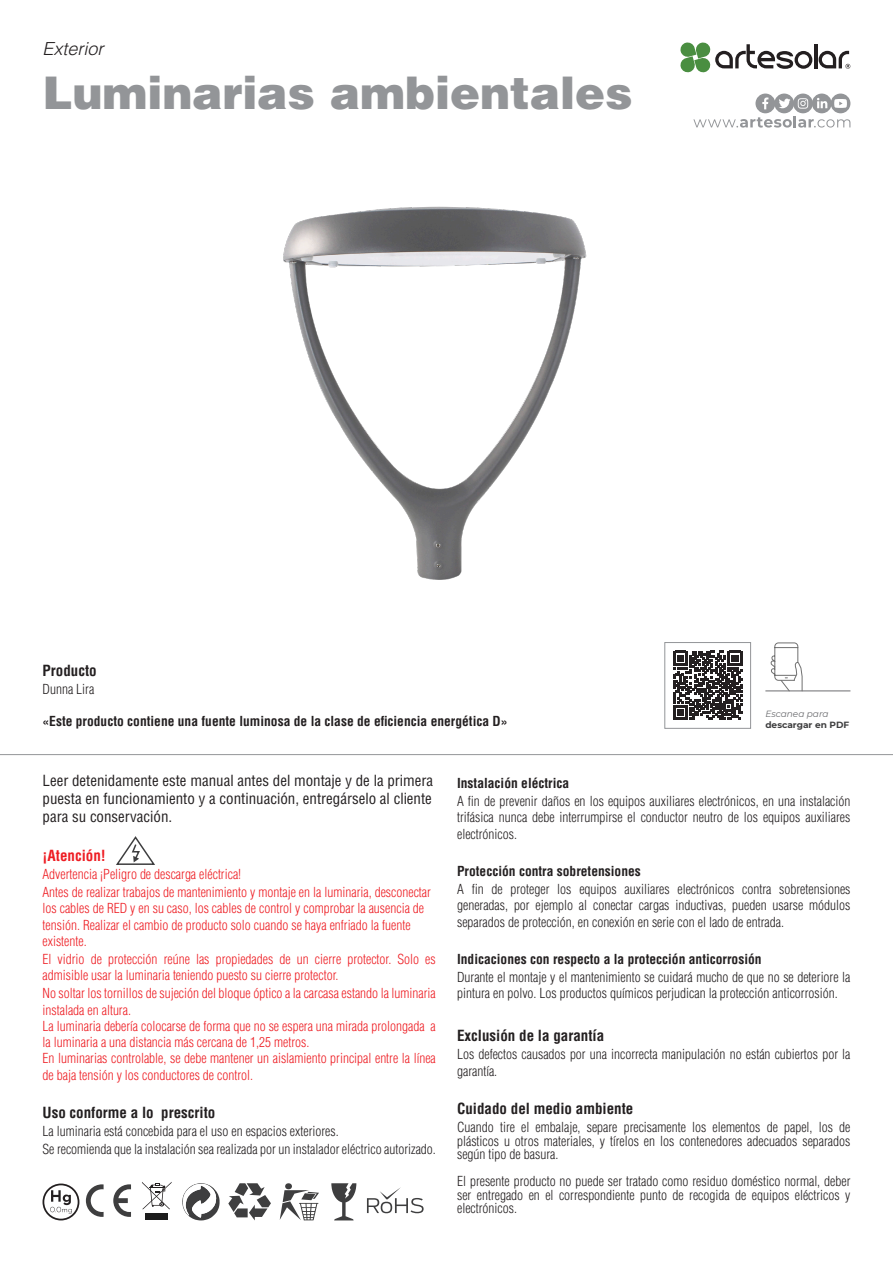
<style>
.page{position:relative;width:893px;height:1263px;background:#fff}
.page>*{position:absolute;margin:0;border:0;box-sizing:border-box;transform-origin:0 0}
.t1{font:900 45px "Helvetica LT Std";color:#939598}
.t2{font:italic 300 18px "Helvetica LT Std";color:#231f20}
.t3{font:condensed 15px/18px "Helvetica LT Std";color:#231f20;text-align:justify}
.t4{font:700 condensed 15px "Helvetica LT Std";color:#231f20}
.t5{font:700 condensed 15px "Helvetica LT Std";color:#ee1d23}
.t6{font:300 condensed 13.5px/16.2px "Helvetica LT Std";color:#231f20;text-align:justify}
.t7{font:300 condensed 13.5px/16.2px "Helvetica LT Std";color:#ee1d23}
.t8{font:700 condensed 13.5px "Helvetica LT Std";color:#231f20}
.t9{font:700 9px "Montserrat";color:#3e3e3f}
.t10{font:italic 9px "Montserrat";color:#6c6d70}
</style>
<div class="page">
<hr style="left:814px;top:44px;width:3px;height:24px;background:#231f20">
<svg style="left:680px;top:42px;width:132px;height:31px"></svg>
<svg style="left:819px;top:51px;width:31px;height:18px"></svg>
<svg style="left:43px;top:1183px;width:36px;height:37px"></svg>
<hr style="left:0;top:754px;width:893px;height:1px;background:#939598">
<hr style="left:765px;top:690px;width:85px;height:1px;background:#6c6d70">
<svg style="left:770px;top:642px;width:33px;height:50px"></svg>
<svg style="left:673px;top:651px;width:69px;height:69px"></svg>
<div style="left:664px;top:642px;width:87px;height:87px;border:1px solid #939598"></div>
<svg style="left:113px;top:1184px;width:18px;height:33px"></svg>
<svg style="left:86px;top:1184px;width:18px;height:33px"></svg>
<svg style="left:367px;top:1187px;width:57px;height:26px"></svg>
<svg style="left:331px;top:1183px;width:25px;height:37px"></svg>
<svg style="left:280px;top:1183px;width:39px;height:37px"></svg>
<svg style="left:228px;top:1183px;width:43px;height:37px"></svg>
<svg style="left:182px;top:1183px;width:38px;height:37px"></svg>
<div style="left:146px;top:1214px;width:22px;height:6px;background:#1c1c1c"></div>
<svg style="left:142px;top:1182px;width:30px;height:27px"></svg>
<svg style="left:116px;top:836px;width:39px;height:29px"></svg>
<img style="left:283px;top:206px;width:304px;height:374px">
<svg style="left:693px;top:94px;width:157px;height:34px"></svg>
<h2 class="t2" style="left:43px;top:38px;width:63px">Exterior</h2>
<h1 class="t1" style="left:43px;top:64px;width:592px">Luminarias ambientales</h1>
<p class="t4" style="left:43px;top:661px;width:56px">Producto</p>
<p class="t6" style="left:43px;top:681px;width:53px">Dunna Lira</p>
<p class="t8" style="left:43px;top:713px;width:466px">«Este producto contiene una fuente luminosa de la clase de eficiencia energética D»</p>
<p class="t10" style="left:765px;top:707px;width:65px">Escanea para</p>
<p class="t9" style="left:765px;top:718px;width:85px">descargar en PDF</p>
<p class="t3" style="left:43px;top:772px;width:392px">Leer detenidamente este manual antes del montaje y de la primera puesta en funcionamiento y a continuación, entregárselo al cliente para su conservación.</p>
<p class="t5" style="left:43px;top:846px;width:65px">¡Atención!</p>
<p class="t7" style="left:43px;top:865px;width:390px;line-height:18.1px">Advertencia ¡Peligro de descarga eléctrica!<br>Antes de realizar trabajos de mantenimiento y montaje en la luminaria, desconectar</p>
<p class="t7" style="left:43px;top:900px;width:383px">los cables de RED y en su caso, los cables de control y comprobar la ausencia de tensión. Realizar el cambio de producto solo cuando se haya enfriado la fuente existente.</p>
<p class="t7" style="left:43px;top:951px;width:395px">El vidrio de protección reúne las propiedades de un cierre protector. Solo es admisible usar la luminaria teniendo puesto su cierre protector.</p>
<p class="t7" style="left:43px;top:985px;width:395px">No soltar los tornillos de sujeción del bloque óptico a la carcasa estando la luminaria instalada en altura.<br>La luminaria debería colocarse de forma que no se espera una mirada prolongada a la luminaria a una distancia más cercana de 1,25 metros.<br>En luminarias controlable, se debe mantener un aislamiento principal entre la línea de baja tensión y los conductores de control.</p>
<p class="t4" style="left:43px;top:1103px;width:174px">Uso conforme a lo prescrito</p>
<p class="t6" style="left:43px;top:1122px;width:395px;line-height:18.1px">La luminaria está concebida para el uso en espacios exteriores.<br>Se recomienda que la instalación sea realizada por un instalador eléctrico autorizado.</p>
<p class="t8" style="left:457px;top:774px;width:114px">Instalación eléctrica</p>
<p class="t6" style="left:457px;top:793px;width:395px">A fin de prevenir daños en los equipos auxiliares electrónicos, en una instalación trifásica nunca debe interrumpirse el conductor neutro de los equipos auxiliares electrónicos.</p>
<p class="t8" style="left:457px;top:862px;width:185px">Protección contra sobretensiones</p>
<p class="t6" style="left:457px;top:881px;width:395px">A fin de proteger los equipos auxiliares electrónicos contra sobretensiones generadas, por ejemplo al conectar cargas inductivas, pueden usarse módulos separados de protección, en conexión en serie con el lado de entrada.</p>
<p class="t8" style="left:457px;top:951px;width:306px">Indicaciones con respecto a la protección anticorrosión</p>
<p class="t6" style="left:457px;top:969px;width:395px">Durante el montaje y el mantenimiento se cuidará mucho de que no se deteriore la pintura en polvo. Los productos químicos perjudican la protección anticorrosión.</p>
<p class="t4" style="left:457px;top:1026px;width:149px">Exclusión de la garantía</p>
<p class="t6" style="left:457px;top:1046px;width:395px">Los defectos causados por una incorrecta manipulación no están cubiertos por la garantía.</p>
<p class="t4" style="left:457px;top:1099px;width:178px">Cuidado del medio ambiente</p>
<p class="t6" style="left:457px;top:1121px;width:395px;line-height:13.5px">Cuando tire el embalaje, separe precisamente los elementos de papel, los de plásticos u otros materiales, y tírelos en los contenedores adecuados separados según tipo de basura.</p>
<p class="t6" style="left:457px;top:1175px;width:395px;line-height:13.5px">El presente producto no puede ser tratado como residuo doméstico normal, deber ser entregado en el correspondiente punto de recogida de equipos eléctricos y electrónicos.</p>
</div>
